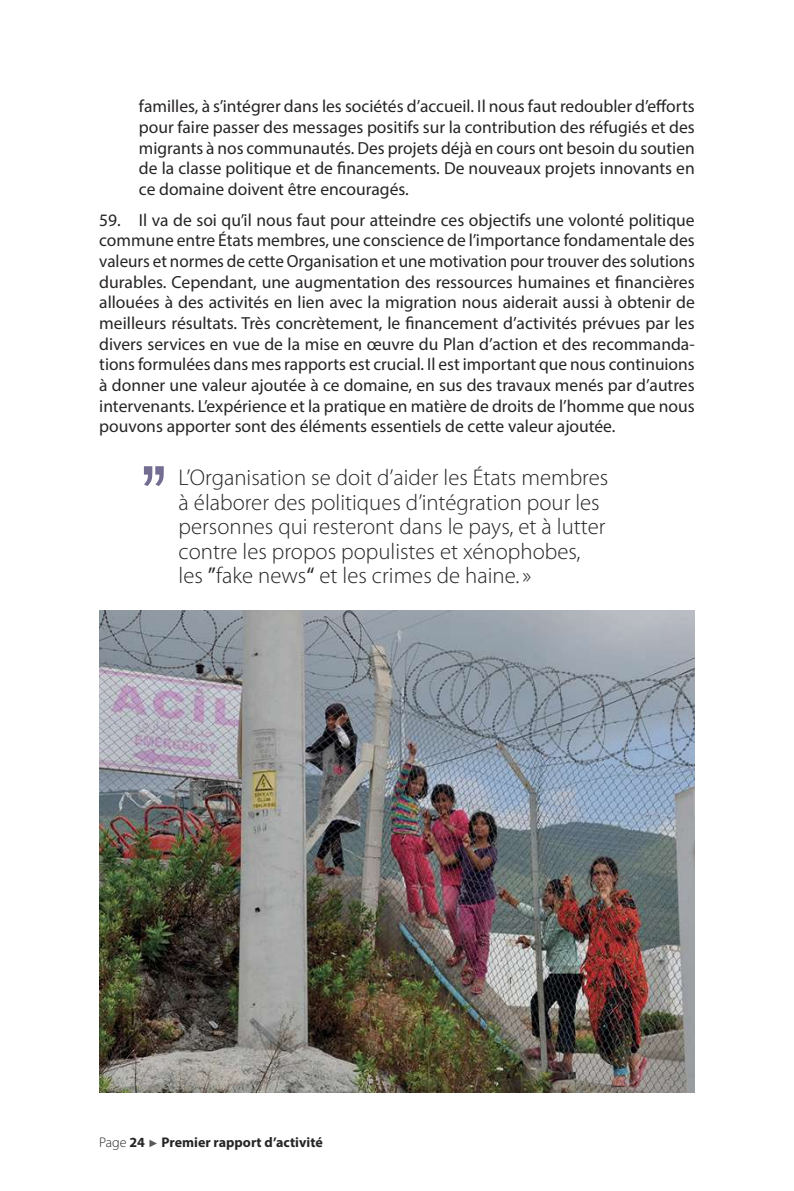
<style>
.page{position:relative;width:794px;height:1191px;background:#fff}
.page>*{position:absolute;margin:0;border:0;box-sizing:border-box;transform-origin:0 0}
.t1{font:300 22.75px/24.5px "Myriad Pro";color:#272425}
.t2{font:17.5px/20.7px "Myriad Pro";color:#272425;text-align:justify}
.t3{font:700 14px "Myriad Pro";color:#272425}
.s1{font-weight:400}
.s2{font-weight:300}
.s3{font-family:"Arial";font-weight:400;font-size:10.5px;color:#59595b}
</style>
<div class="page">
<img style="left:99px;top:610px;width:595px;height:483px">
<svg style="left:144px;top:466px;width:20px;height:20px"></svg>
<p class="t2" style="left:139px;top:98px;width:557px">familles, à s’intégrer dans les sociétés d’accueil. Il nous faut redoubler d’efforts pour faire passer des messages positifs sur la contribution des réfugiés et des migrants à nos communautés. Des projets déjà en cours ont besoin du soutien de la classe politique et de financements. De nouveaux projets innovants en ce domaine doivent être encouragés.</p>
<p class="t2" style="left:99px;top:211px;width:597px">59. Il va de soi qu’il nous faut pour atteindre ces objectifs une volonté politique commune entre États membres, une conscience de l’importance fondamentale des valeurs et normes de cette Organisation et une motivation pour trouver des solutions durables. Cependant, une augmentation des ressources humaines et financières allouées à des activités en lien avec la migration nous aiderait aussi à obtenir de meilleurs résultats. Très concrètement, le financement d’activités prévues par les divers services en vue de la mise en œuvre du Plan d’action et des recommanda&shy;tions formulées dans mes rapports est crucial. Il est important que nous continuions à donner une valeur ajoutée à ce domaine, en sus des travaux menés par d’autres intervenants. L’expérience et la pratique en matière de droits de l’homme que nous pouvons apporter sont des éléments essentiels de cette valeur ajoutée.</p>
<h1 class="t1" style="left:179px;top:467px;width:431px">L’Organisation se doit d’aider les États membres à élaborer des politiques d’intégration pour les personnes qui resteront dans le pays, et à lutter contre les propos populistes et xénophobes, les <span class="s1">”</span>fake news<span class="s1">“</span> et les crimes de haine.»</h1>
<p class="t3" style="left:99px;top:1137px;width:225px"><span class="s2">Page</span> 24 <span class="s3">►</span> Premier rapport d’activité</p>
</div>
